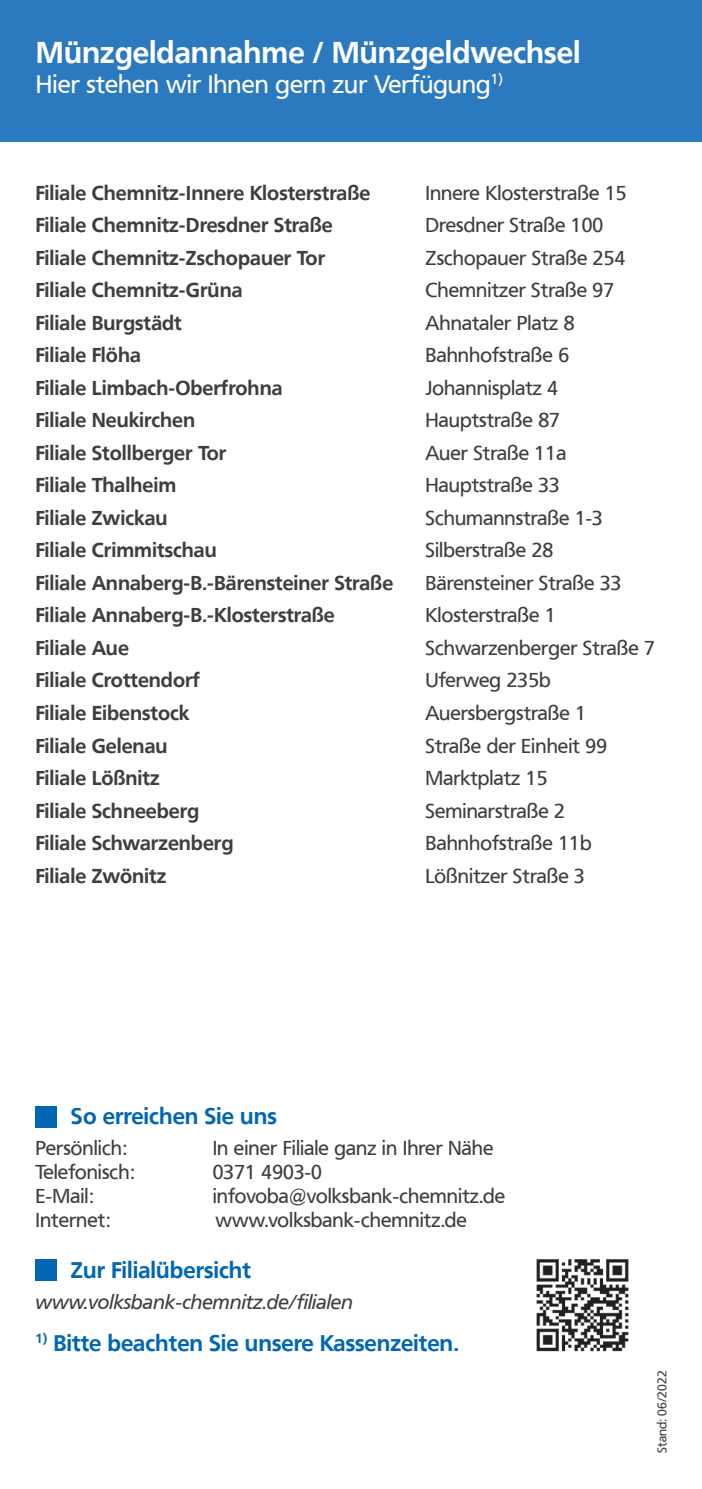
<style>
.page{position:relative;width:702px;height:1489px;background:#fff}
.page>*{position:absolute;margin:0;border:0;box-sizing:border-box;transform-origin:0 0}
.t1{font:700 30px "Frutiger VR";color:#fff}
.t2{font:25px "Frutiger VR";color:#fff}
.t3{font:700 22.5px "Frutiger VR";color:#0166b3}
.t4{font:20px "Frutiger VR";color:#3e3e3f}
.t5{font:700 20px "Frutiger VR";color:#3e3e3f}
.t6{font:italic 20px "Frutiger VR";color:#3e3e3f}
.t7{font:12.5px "Frutiger VR";color:#3e3e3f}
</style>
<div class="page">
<div style="left:0;top:0;width:702px;height:142px;background:#2b79be"></div>
<div style="left:35px;top:1106px;width:22px;height:21px;background:#0166b3"></div>
<img style="left:536px;top:1259px;width:93px;height:93px">
<div style="left:35px;top:1259px;width:22px;height:21px;background:#0166b3"></div>
<p class="t1" style="left:36px;top:34px;width:546px">Münzgeldannahme / Münzgeldwechsel</p>
<p class="t2" style="left:36px;top:69px;width:468px">Hier stehen wir Ihnen gern zur Verfügung<sup>1)</sup></p>
<p class="t5" style="left:35px;top:181px;width:336px">Filiale Chemnitz-Innere Klosterstraße</p>
<p class="t4" style="left:425px;top:181px;width:203px">Innere Klosterstraße 15</p>
<p class="t5" style="left:35px;top:213px;width:299px">Filiale Chemnitz-Dresdner Straße</p>
<p class="t4" style="left:425px;top:213px;width:179px">Dresdner Straße 100</p>
<p class="t5" style="left:35px;top:246px;width:291px">Filiale Chemnitz-Zschopauer Tor</p>
<p class="t4" style="left:425px;top:246px;width:201px">Zschopauer Straße 254</p>
<p class="t5" style="left:35px;top:278px;width:209px">Filiale Chemnitz-Grüna</p>
<p class="t4" style="left:425px;top:278px;width:190px">Chemnitzer Straße 97</p>
<p class="t5" style="left:35px;top:311px;width:148px">Filiale Burgstädt</p>
<p class="t4" style="left:425px;top:311px;width:151px">Ahnataler Platz 8</p>
<p class="t5" style="left:35px;top:343px;width:107px">Filiale Flöha</p>
<p class="t4" style="left:425px;top:343px;width:145px">Bahnhofstraße 6</p>
<p class="t5" style="left:35px;top:376px;width:249px">Filiale Limbach-Oberfrohna</p>
<p class="t4" style="left:425px;top:376px;width:134px">Johannisplatz 4</p>
<p class="t5" style="left:35px;top:408px;width:161px">Filiale Neukirchen</p>
<p class="t4" style="left:425px;top:408px;width:136px">Hauptstraße 87</p>
<p class="t5" style="left:35px;top:441px;width:192px">Filiale Stollberger Tor</p>
<p class="t4" style="left:425px;top:441px;width:142px">Auer Straße 11a</p>
<p class="t5" style="left:35px;top:473px;width:142px">Filiale Thalheim</p>
<p class="t4" style="left:425px;top:473px;width:136px">Hauptstraße 33</p>
<p class="t5" style="left:35px;top:506px;width:134px">Filiale Zwickau</p>
<p class="t4" style="left:425px;top:506px;width:179px">Schumannstraße 1-3</p>
<p class="t5" style="left:35px;top:538px;width:183px">Filiale Crimmitschau</p>
<p class="t4" style="left:425px;top:538px;width:129px">Silberstraße 28</p>
<p class="t5" style="left:35px;top:571px;width:359px">Filiale Annaberg-B.-Bärensteiner Straße</p>
<p class="t4" style="left:425px;top:571px;width:198px">Bärensteiner Straße 33</p>
<p class="t5" style="left:35px;top:603px;width:301px">Filiale Annaberg-B.-Klosterstraße</p>
<p class="t4" style="left:425px;top:603px;width:132px">Klosterstraße 1</p>
<p class="t5" style="left:35px;top:636px;width:95px">Filiale Aue</p>
<p class="t4" style="left:425px;top:636px;width:231px">Schwarzenberger Straße 7</p>
<p class="t5" style="left:35px;top:668px;width:166px">Filiale Crottendorf</p>
<p class="t4" style="left:425px;top:668px;width:127px">Uferweg 235b</p>
<p class="t5" style="left:35px;top:701px;width:155px">Filiale Eibenstock</p>
<p class="t4" style="left:425px;top:701px;width:162px">Auersbergstraße 1</p>
<p class="t5" style="left:35px;top:733px;width:134px">Filiale Gelenau</p>
<p class="t4" style="left:425px;top:733px;width:183px">Straße der Einheit 99</p>
<p class="t5" style="left:35px;top:766px;width:126px">Filiale Lößnitz</p>
<p class="t4" style="left:425px;top:766px;width:124px">Marktplatz 15</p>
<p class="t5" style="left:35px;top:798px;width:165px">Filiale Schneeberg</p>
<p class="t4" style="left:425px;top:798px;width:141px">Seminarstraße 2</p>
<p class="t5" style="left:35px;top:831px;width:199px">Filiale Schwarzenberg</p>
<p class="t4" style="left:425px;top:831px;width:168px">Bahnhofstraße 11b</p>
<p class="t5" style="left:35px;top:863px;width:132px">Filiale Zwönitz</p>
<p class="t4" style="left:425px;top:863px;width:161px">Lößnitzer Straße 3</p>
<p class="t3" style="left:71px;top:1102px;width:207px">So erreichen Sie uns</p>
<p class="t4" style="left:35px;top:1135px;width:93px">Persönlich:</p>
<p class="t4" style="left:213px;top:1135px;width:282px">In einer Filiale ganz in Ihrer Nähe</p>
<p class="t4" style="left:35px;top:1159px;width:100px">Telefonisch:</p>
<p class="t4" style="left:213px;top:1159px;width:111px">0371 4903-0</p>
<p class="t4" style="left:35px;top:1183px;width:59px">E-Mail:</p>
<p class="t4" style="left:213px;top:1183px;width:294px">infovoba@volksbank-chemnitz.de</p>
<p class="t4" style="left:35px;top:1207px;width:76px">Internet:</p>
<p class="t4" style="left:215px;top:1207px;width:253px">www.volksbank-chemnitz.de</p>
<p class="t3" style="left:71px;top:1256px;width:181px">Zur Filialübersicht</p>
<p class="t6" style="left:35px;top:1290px;width:319px">www.volksbank-chemnitz.de/filialen</p>
<p class="t3" style="left:35px;top:1328px;width:425px"><sup>1)</sup> Bitte beachten Sie unsere Kassenzeiten.</p>
<p class="t7" style="left:654px;top:1452px;width:84px;rotate:-90deg">Stand: 06/2022</p>
</div>
